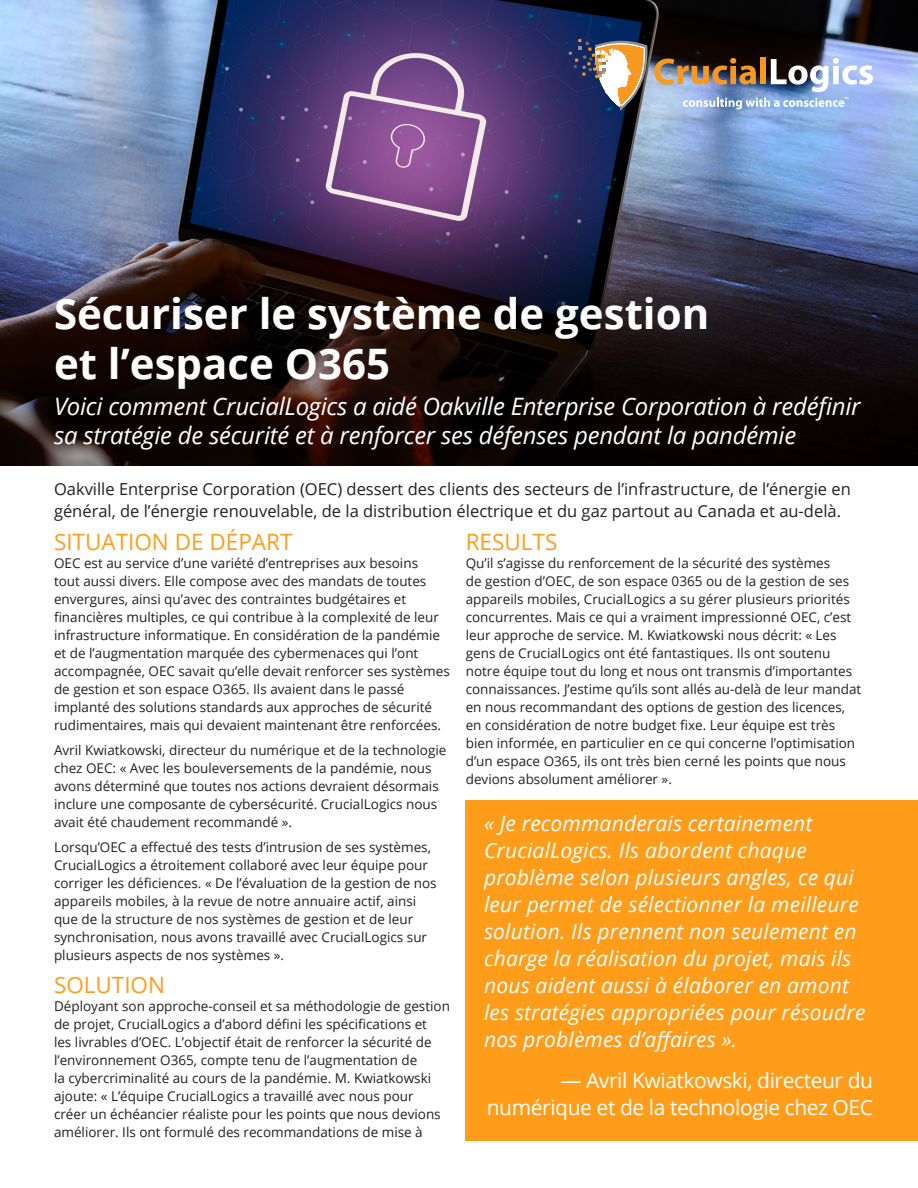
<style>
.page{position:relative;width:918px;height:1188px;background:#fff}
.page>*{position:absolute;margin:0;border:0;box-sizing:border-box;transform-origin:0 0}
.t1{font:700 42px/50.4px "Open Sans";color:#fff}
.t2{font:italic 24px/28.8px "Open Sans";letter-spacing:-.01em;color:#fff}
.t3{font:22.5px "Open Sans";color:#ff9d1b}
.t4{font:italic 21px/27px "Open Sans";letter-spacing:.01em;color:#fff}
.t5{font:21px/27px "Open Sans";letter-spacing:-.02em;color:#fff;text-align:right}
.t6{font:16.5px/22.5px "Open Sans";color:#231f20}
.t7{font:13.5px/18px "Open Sans";color:#231f20}
</style>
<div class="page">
<img style="left:0;top:0;width:918px;height:465px">
<img style="left:568px;top:0;width:305px;height:112px">
<div style="left:466px;top:800px;width:452px;height:340px;background:#ff9d1b"></div>
<p class="t1" style="left:54px;top:288px;width:657px">Sécuriser le système de gestion et l’espace O365</p>
<p class="t2" style="left:54px;top:391px;width:808px">Voici comment CrucialLogics a aidé Oakville Enterprise Corporation à redéfinir sa stratégie de sécurité et à renforcer ses défenses pendant la pandémie</p>
<p class="t6" style="left:54px;top:477px;width:798px">Oakville Enterprise Corporation (OEC) dessert des clients des secteurs de l’infrastructure, de l’énergie en général, de l’énergie renouvelable, de la distribution électrique et du gaz partout au Canada et au-delà.</p>
<p class="t3" style="left:54px;top:526px;width:240px">SITUATION DE DÉPART</p>
<p class="t7" style="left:54px;top:554px;width:397px">OEC est au service d’une variété d’entreprises aux besoins<br>tout aussi divers. Elle compose avec des mandats de toutes envergures, ainsi qu’avec des contraintes budgétaires et financières multiples, ce qui contribue à la complexité de leur infrastructure informatique. En considération de la pandémie et de l’augmentation marquée des cybermenaces qui l’ont accompagnée, OEC savait qu’elle devait renforcer ses systèmes de gestion et son espace O365. Ils avaient dans le passé implanté des solutions standards aux approches de sécurité rudimentaires, mais qui devaient maintenant être renforcées.</p>
<p class="t7" style="left:54px;top:741px;width:394px">Avril Kwiatkowski, directeur du numérique et de la technologie chez OEC: « Avec les bouleversements de la pandémie, nous avons déterminé que toutes nos actions devraient désormais inclure une composante de cybersécurité. CrucialLogics nous avait été chaudement recommandé ».</p>
<p class="t7" style="left:54px;top:837px;width:384px">Lorsqu’OEC a effectué des tests d’intrusion de ses systèmes, CrucialLogics a étroitement collaboré avec leur équipe pour corriger les déficiences. « De l’évaluation de la gestion de nos appareils mobiles, à la revue de notre annuaire actif, ainsi que de la structure de nos systèmes de gestion et de leur synchronisation, nous avons travaillé avec CrucialLogics sur plusieurs aspects de nos systèmes ».</p>
<p class="t3" style="left:54px;top:970px;width:113px">SOLUTION</p>
<p class="t7" style="left:54px;top:997px;width:398px">Déployant son approche-conseil et sa méthodologie de gestion de projet, CrucialLogics a d’abord défini les spécifications et<br>les livrables d’OEC. L’objectif était de renforcer la sécurité de l’environnement O365, compte tenu de l’augmentation de<br>la cybercriminalité au cours de la pandémie. M. Kwiatkowski ajoute: « L’équipe CrucialLogics a travaillé avec nous pour<br>créer un échéancier réaliste pour les points que nous devions améliorer. Ils ont formulé des recommandations de mise à</p>
<p class="t3" style="left:466px;top:526px;width:93px">RESULTS</p>
<p class="t7" style="left:466px;top:554px;width:397px">Qu’il s’agisse du renforcement de la sécurité des systèmes<br>de gestion d’OEC, de son espace 0365 ou de la gestion de ses appareils mobiles, CrucialLogics a su gérer plusieurs priorités concurrentes. Mais ce qui a vraiment impressionné OEC, c’est leur approche de service. M. Kwiatkowski nous décrit: « Les gens de CrucialLogics ont été fantastiques. Ils ont soutenu notre équipe tout du long et nous ont transmis d’importantes connaissances. J’estime qu’ils sont allés au-delà de leur mandat en nous recommandant des options de gestion des licences, en considération de notre budget fixe. Leur équipe est très bien informée, en particulier en ce qui concerne l’optimisation d’un espace O365, ils ont très bien cerné les points que nous devions absolument améliorer ».</p>
<p class="t4" style="left:484px;top:810px;width:383px">« Je recommanderais certainement CrucialLogics. Ils abordent chaque problème selon plusieurs angles, ce qui leur permet de sélectionner la meilleure solution. Ils prennent non seulement en charge la réalisation du projet, mais ils nous aident aussi à élaborer en amont les stratégies appropriées pour résoudre nos problèmes d’affaires ».</p>
<p class="t5" style="left:487px;top:1066px;width:388px">— Avril Kwiatkowski, directeur du numérique et de la technologie chez OEC</p>
</div>
